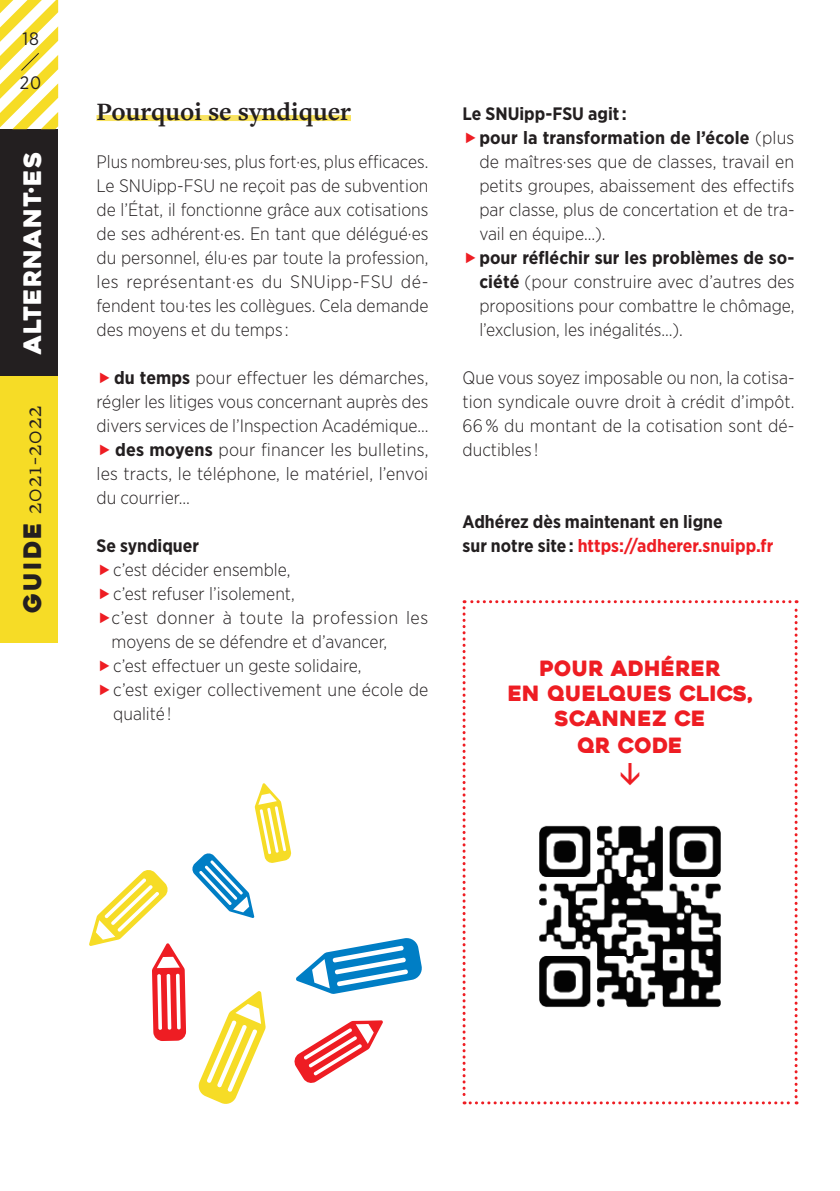
<style>
.page{position:relative;width:840px;height:1191px;background:#fff}
.page>*{position:absolute;margin:0;border:0;box-sizing:border-box;transform-origin:0 0}
.t1{font:700 26px "Freight Text Pro";color:#231f20}
.t2{font:24px "Freight Text Pro";letter-spacing:.05em;color:#231f20}
.t3{font:24px "Heavitas";letter-spacing:.05em;color:#fff}
.t4{font:700 24px "DINOT";color:#ee1d23}
.t5{font:21px/25.6px "Heavitas";letter-spacing:.01em;color:#ee1d23;text-align:center}
.t6{font:300 18px/24px "Gotham Narrow";color:#231f20;text-align:justify}
.t7{font:700 18px/24px "Gotham Narrow";color:#231f20}
.t8{font:18px "Gotham Narrow";color:#231f20}
.s1{font-family:"Heavitas"}
.s2{font-weight:700}
.s3{color:#ee1d23}
</style>
<div class="page">
<div style="left:0;top:129px;width:58px;height:247px;background:#231f20"></div>
<svg style="left:0;top:0;width:58px;height:129px"></svg>
<div style="left:0;top:376px;width:58px;height:266px;background:#f6dc26"></div>
<div style="left:96px;top:115px;width:255px;height:6px;background:#f8e362"></div>
<svg style="left:462px;top:600px;width:335px;height:504px"></svg>
<svg style="left:89px;top:783px;width:333px;height:321px"></svg>
<p class="t8" style="left:22px;top:27px;width:18px">18</p>
<p class="t8" style="left:20px;top:71px;width:23px">20</p>
<h2 class="t3" style="left:18px;top:353px;width:203px;rotate:-90deg">ALTERNANT·ES</h2>
<h2 class="t2" style="left:18px;top:613px;width:209px;rotate:-90deg"><span class="s1">GUIDE</span> 2021-2022</h2>
<h1 class="t1" style="left:96px;top:94px;width:256px">Pourquoi se syndiquer</h1>
<p class="t6" style="left:96px;top:149px;width:333px">Plus nombreu·ses, plus fort·es, plus efficaces.<br>Le SNUipp-FSU ne reçoit pas de subvention de l’État, il fonctionne grâce aux cotisations de ses adhérent·es. En tant que délégué·es du personnel, élu·es par toute la profession, les représentant·es du SNUipp-FSU dé&shy;fendent tou·tes les collègues. Cela demande des moyens et du temps :</p>
<p class="t6" style="left:114px;top:365px;width:315px"><span class="s2">du temps</span> pour effectuer les démarches,</p>
<p class="t6" style="left:96px;top:389px;width:333px">régler les litiges vous concernant auprès des</p>
<p class="t6" style="left:96px;top:413px;width:333px">divers services de l’Inspection Académique…</p>
<p class="t6" style="left:115px;top:437px;width:315px"><span class="s2">des moyens</span> pour financer les bulletins,</p>
<p class="t6" style="left:96px;top:461px;width:333px">les tracts, le téléphone, le matériel, l’envoi</p>
<p class="t6" style="left:96px;top:485px;width:95px">du courrier…</p>
<p class="t7" style="left:96px;top:534px;width:104px">Se syndiquer</p>
<p class="t6" style="left:111px;top:557px;width:318px;text-align:left">c’est décider ensemble,<br>c’est refuser l’isolement,<br>c’est donner à toute la profession les moyens de se défendre et d’avancer,<br>c’est effectuer un geste solidaire,<br>c’est exiger collectivement une école de qualité !</p>
<p class="t6" style="left:479px;top:101px;width:316px;text-align:left;text-indent:-17px"><span class="s2">Le SNUipp-FSU agit :<br>pour la transformation de l’école</span> (plus de maîtres·ses que de classes, travail en petits groupes, abaissement des effectifs par classe, plus de concertation et de tra&shy;vail en équipe…).</p>
<p class="t6" style="left:479px;top:245px;width:316px"><span class="s2">pour réfléchir sur les problèmes de so&shy;ciété</span> (pour construire avec d’autres des propositions pour combattre le chômage, l’exclusion, les inégalités…).</p>
<p class="t6" style="left:462px;top:365px;width:333px">Que vous soyez imposable ou non, la cotisa&shy;tion syndicale ouvre droit à crédit d’impôt.<br>66 % du montant de la cotisation sont dé&shy;ductibles !</p>
<p class="t7" style="left:462px;top:510px;width:312px">Adhérez dès maintenant en ligne<br>sur notre site : <span class="s3">https://adherer.snuipp.fr</span></p>
<p class="t5" style="left:507px;top:655px;width:246px">POUR ADHÉRER<br>EN QUELQUES CLICS,<br>SCANNEZ CE<br>QR CODE</p>
<h2 class="t4" style="left:617px;top:756px;width:26px">↓</h2>
</div>
